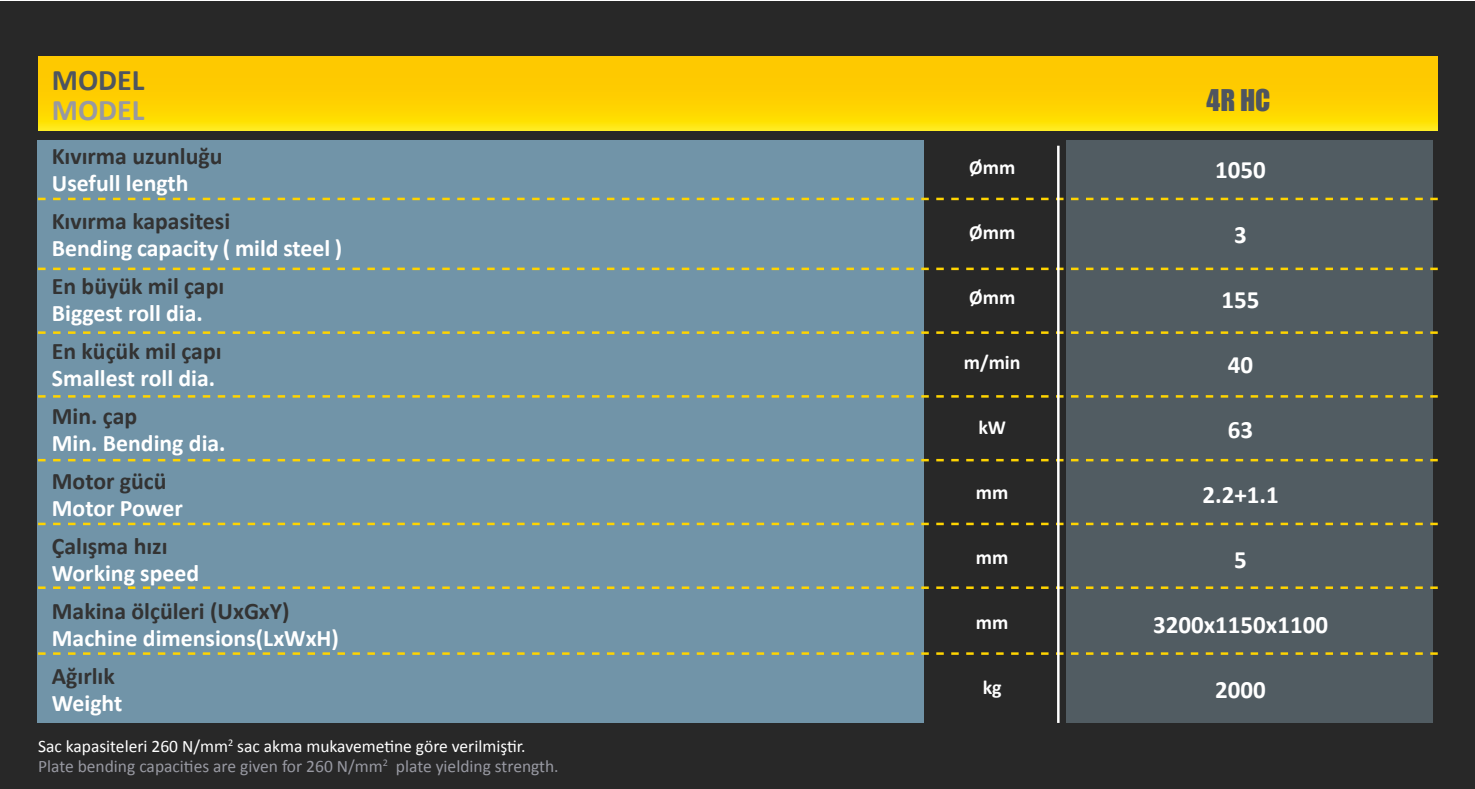
<style>
.page{position:relative;width:1475px;height:789px;background:#fff}
.page>*{position:absolute;margin:0;border:0;box-sizing:border-box;transform-origin:0 0}
.t1{font:700 30px "Calibri";color:#4e5560}
.t2{font:700 30px "Calibri";color:#9899a2}
.t3{font:27.5px "Impact";color:#4e5560}
.t4{font:700 25px "Calibri";color:#fff}
.t5{font:700 23.75px "Calibri";color:#fff}
.t6{font:700 23.75px "Calibri";color:#333}
.t7{font:700 20px "Calibri";color:#fff}
.t8{font:17.5px/20px "Calibri";color:#9899a2}
.s1{color:#fff}
</style>
<div class="page">
<div style="left:0;top:1px;width:1475px;height:788px;background:#282828"></div>
<div style="left:38px;top:141px;width:886px;height:582px;background:#7194a8"></div>
<div style="left:1066px;top:141px;width:367px;height:582px;background:#515c62"></div>
<div style="left:38px;top:57px;width:1400px;height:73px;background:linear-gradient(to bottom,#fec200,#ffe006)"></div>
<svg style="left:38px;top:198px;width:1400px;height:2px"></svg>
<svg style="left:38px;top:268px;width:1400px;height:2px"></svg>
<svg style="left:38px;top:331px;width:1400px;height:3px"></svg>
<svg style="left:38px;top:395px;width:1400px;height:2px"></svg>
<svg style="left:38px;top:459px;width:1400px;height:2px"></svg>
<svg style="left:38px;top:522px;width:1400px;height:3px"></svg>
<svg style="left:38px;top:586px;width:1400px;height:3px"></svg>
<svg style="left:38px;top:652px;width:1400px;height:3px"></svg>
<hr style="left:1057px;top:146px;width:3px;height:577px;background:#fff">
<p class="t1" style="left:52px;top:61px;width:94px">MODEL</p>
<p class="t2" style="left:52px;top:91px;width:94px">MODEL</p>
<p class="t3" style="left:1207px;top:79px;width:65px">4R HC</p>
<p class="t7" style="left:969px;top:154px;width:48px">Ømm</p>
<p class="t6" style="left:52px;top:140px;width:172px">Kıvırma uzunluğu</p>
<p class="t5" style="left:52px;top:168px;width:138px">Usefull length</p>
<p class="t6" style="left:52px;top:205px;width:180px">Kıvırma kapasitesi</p>
<p class="t5" style="left:52px;top:233px;width:292px">Bending capacity ( mild steel )</p>
<p class="t6" style="left:52px;top:270px;width:174px">En büyük mil çapı</p>
<p class="t5" style="left:52px;top:298px;width:153px">Biggest roll dia.</p>
<p class="t6" style="left:52px;top:335px;width:171px">En küçük mil çapı</p>
<p class="t5" style="left:52px;top:363px;width:165px">Smallest roll dia.</p>
<p class="t6" style="left:52px;top:400px;width:87px">Min. çap</p>
<p class="t5" style="left:52px;top:428px;width:175px">Min. Bending dia.</p>
<p class="t6" style="left:52px;top:465px;width:116px">Motor gücü</p>
<p class="t5" style="left:52px;top:493px;width:132px">Motor Power</p>
<p class="t6" style="left:52px;top:530px;width:117px">Çalışma hızı</p>
<p class="t5" style="left:52px;top:558px;width:149px">Working speed</p>
<p class="t6" style="left:52px;top:595px;width:239px">Makina ölçüleri (UxGxY)</p>
<p class="t5" style="left:52px;top:623px;width:289px">Machine dimensions(LxWxH)</p>
<p class="t6" style="left:52px;top:660px;width:65px">Ağırlık</p>
<p class="t5" style="left:52px;top:688px;width:72px">Weight</p>
<p class="t4" style="left:1215px;top:153px;width:52px">1050</p>
<p class="t7" style="left:969px;top:219px;width:48px">Ømm</p>
<p class="t4" style="left:1234px;top:218px;width:14px">3</p>
<p class="t7" style="left:969px;top:284px;width:48px">Ømm</p>
<p class="t4" style="left:1222px;top:283px;width:40px">155</p>
<p class="t7" style="left:964px;top:349px;width:58px">m/min</p>
<p class="t4" style="left:1228px;top:348px;width:27px">40</p>
<p class="t7" style="left:978px;top:414px;width:29px">kW</p>
<p class="t4" style="left:1228px;top:413px;width:27px">63</p>
<p class="t4" style="left:1202px;top:478px;width:78px">2.2+1.1</p>
<p class="t7" style="left:976px;top:479px;width:34px">mm</p>
<p class="t4" style="left:1234px;top:543px;width:14px">5</p>
<p class="t7" style="left:976px;top:544px;width:34px">mm</p>
<p class="t4" style="left:1153px;top:608px;width:177px">3200x1150x1100</p>
<p class="t7" style="left:976px;top:609px;width:34px">mm</p>
<p class="t7" style="left:983px;top:674px;width:21px">kg</p>
<p class="t4" style="left:1215px;top:673px;width:52px">2000</p>
<p class="t8" style="left:38px;top:736px;width:522px"><span class="s1">Sac kapasiteleri 260 N/mm</span><sup>2</sup> <span class="s1">sac akma mukavemetine göre verilmiştir.<br></span>Plate bending capacities are given for 260 N/mm<sup>2</sup> plate yielding strength.</p>
</div>
